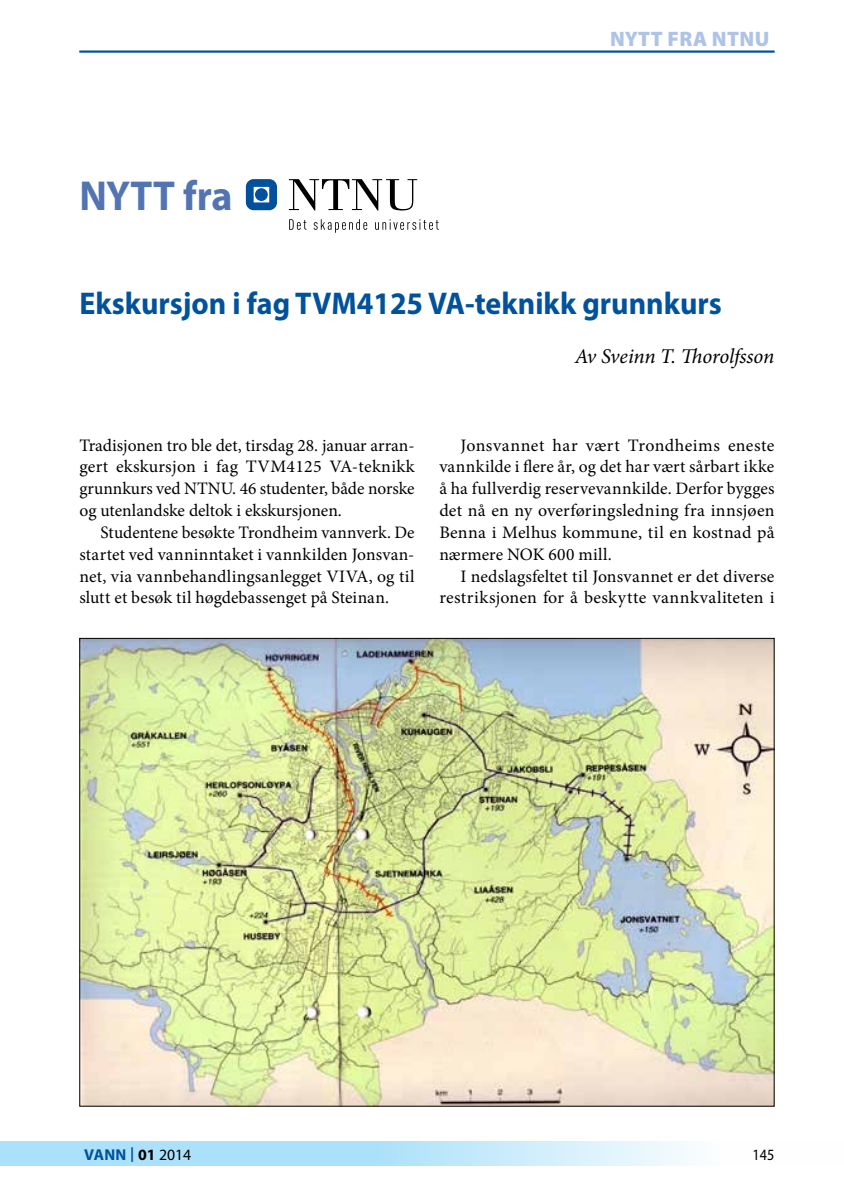
<style>
.page{position:relative;width:844px;height:1191px;background:#fff}
.page>*{position:absolute;margin:0;border:0;box-sizing:border-box;transform-origin:0 0}
.t1{font:700 42px "Myriad Pro";color:#5274b2;scale:.95 1}
.t2{font:700 31.5px "Myriad Pro";color:#00529c;scale:.95 1}
.t3{font:italic 21px "Minion Pro";letter-spacing:-.01em;color:#000}
.t4{font:900 21px "Myriad Pro";letter-spacing:.02em;color:#aec3e6}
.t5{font:17.5px/21.9px "Minion Pro";letter-spacing:.005em;color:#000;text-align:justify}
.t6{font:700 15.75px "Myriad Pro";letter-spacing:.01em;color:#00529c}
.t7{font:15.75px "Myriad Pro";color:#000;scale:.9 1}
.s1{font-weight:400;font-size:21.88px}
.s2{color:#000}
.s3{font-weight:400;color:#000}
</style>
<div class="page">
<svg style="left:0;top:1141px;width:688px;height:25px;background:#bbe6fa"></svg>
<hr style="left:79px;top:51px;width:695px;height:1px;background:#00529c">
<svg style="left:246px;top:179px;width:31px;height:31px"></svg>
<div style="left:255px;top:188px;width:13px;height:13px;background:#00509e;border-radius:50%"></div>
<svg style="left:289px;top:179px;width:128px;height:32px"></svg>
<svg style="left:289px;top:219px;width:17px;height:11px"></svg>
<svg style="left:313px;top:219px;width:54px;height:14px"></svg>
<svg style="left:375px;top:219px;width:63px;height:11px"></svg>
<img style="left:81px;top:640px;width:691px;height:464px">
<h1 class="t1" style="left:79px;top:169px;width:162px">NYTT fra</h1>
<p class="t4" style="left:610px;top:27px;width:161px">NYTT FRA NTNU</p>
<h2 class="t2" style="left:79px;top:283px;width:677px">Ekskursjon i fag TVM4125 VA-teknikk grunnkurs</h2>
<p class="t3" style="left:574px;top:342px;width:201px">Av Sveinn T. Thorolfsson</p>
<p class="t5" style="left:79px;top:434px;width:336px">Tradisjonen tro ble det, tirsdag 28. januar arran&shy;gert ekskursjon i fag TVM4125 VA-teknikk grunnkurs ved NTNU. 46 studenter, både norske og utenlandske deltok i ekskursjonen.</p>
<p class="t5" style="left:79px;top:521px;width:336px;text-indent:21px">Studentene besøkte Trondheim vannverk. De startet ved vanninntaket i vannkilden Jonsvan&shy;net, via vannbehandlingsanlegget VIVA, og til slutt et besøk til høgdebassenget på Steinan.</p>
<p class="t5" style="left:439px;top:434px;width:336px;text-indent:21px">Jonsvannet har vært Trondheims eneste vannkilde i flere år, og det har vært sårbart ikke å ha fullverdig reservevannkilde. Derfor bygges det nå en ny overføringsledning fra innsjøen Benna i Melhus kommune, til en kostnad på nærmere NOK 600 mill.</p>
<p class="t5" style="left:439px;top:565px;width:336px;text-align:right">I nedslagsfeltet til Jonsvannet er det diverse restriksjonen for å beskytte vannkvaliteten i</p>
<p class="t6" style="left:84px;top:1144px;width:109px">Vann <span class="s1">I</span> <span class="s2">01</span> <span class="s3">2014</span></p>
<p class="t7" style="left:752px;top:1145px;width:26px">145</p>
</div>
